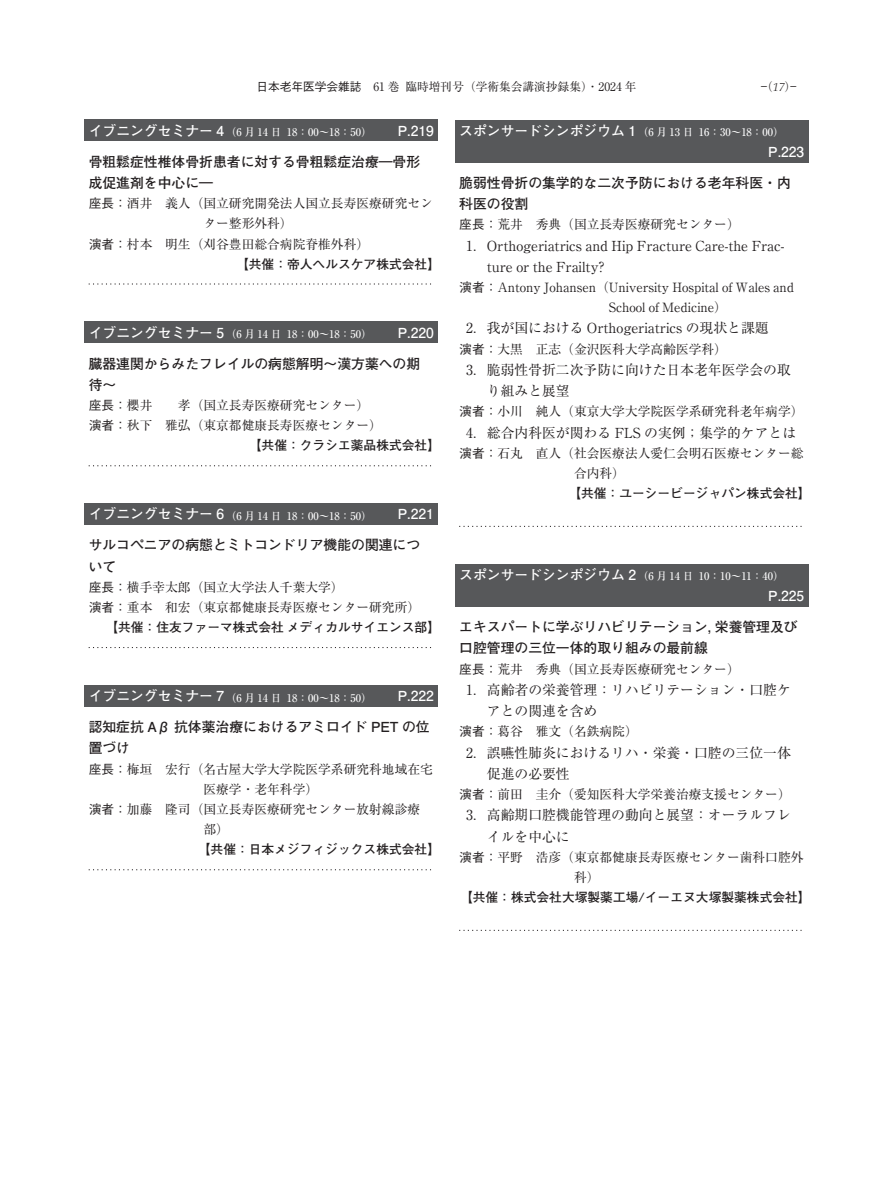
<style>
.page{position:relative;width:893px;height:1191px;background:#fff}
.page>*{position:absolute;margin:0;border:0;box-sizing:border-box;transform-origin:0 0}
.t1{font:13.8px/21.3px "Ryumin Pr 6 N";color:#231f20}
.t2{font:700 13.8px/21.3px "Futo Go B101 Pr 6 N";color:#231f20}
.t3{font:700 13.8px "Futo Go B101 Pr 6 N";color:#fff}
.t4{font:12.75px/20.2px "Ryumin Pr 6 N";color:#231f20}
.t5{font:700 12.75px/20.2px "Futo Go B101 Pr 6 N";color:#231f20}
.t6{font:500 12.75px "Gothic BBB Pr 6 N";color:#231f20}
.t7{font:11.7px "Ryumin Pr 6 N";color:#231f20}
.t8{font:500 11.7px "Gothic BBB Pr 6 N";color:#231f20}
.t9{font:500 10.65px "Ryumin Pr 6 N";color:#fff}
.s1{font-family:"Palatino LT Std";font-weight:300;font-style:italic}
.s2{font-family:"Ryumin Pr 6 N";font-weight:400}
.s3{font-family:"Gothic BBB Pr 6 N";font-weight:500}
</style>
<div class="page">
<svg style="left:89px;top:284px;width:342px;height:1px"></svg>
<svg style="left:89px;top:465px;width:342px;height:1px"></svg>
<svg style="left:89px;top:647px;width:343px;height:1px"></svg>
<svg style="left:89px;top:869px;width:342px;height:1px"></svg>
<svg style="left:459px;top:526px;width:343px;height:1px"></svg>
<svg style="left:459px;top:930px;width:343px;height:1px"></svg>
<div style="left:84px;top:120px;width:354px;height:21px;background:#57585a"></div>
<div style="left:84px;top:322px;width:354px;height:21px;background:#57585a"></div>
<div style="left:84px;top:503px;width:354px;height:22px;background:#57585a"></div>
<div style="left:84px;top:685px;width:354px;height:21px;background:#57585a"></div>
<div style="left:455px;top:120px;width:353px;height:42px;background:#57585a"></div>
<div style="left:455px;top:564px;width:353px;height:42px;background:#57585a"></div>
<p class="t8" style="left:256px;top:77px;width:107px">日本老年医学会雑誌</p>
<p class="t7" style="left:406px;top:78px;width:233px">臨時増刊号（学術集会講演抄録集）・2024 年</p>
<p class="t7" style="left:373px;top:78px;width:28px">61 巻</p>
<p class="t7" style="left:761px;top:78px;width:37px">)― <span class="s1">17</span> ―(</p>
<p class="t3" style="left:89px;top:119px;width:137px">イブニングセミナー 4</p>
<p class="t2" style="left:89px;top:150px;width:333px">骨粗鬆症性椎体骨折患者に対する骨粗鬆症治療―骨形成促進剤を中心に―</p>
<p class="t4" style="left:165px;top:192px;width:269px">義人（国立研究開発法人国立長寿医療研究セン</p>
<p class="t3" style="left:398px;top:119px;width:38px">P.219</p>
<p class="t9" style="left:226px;top:124px;width:57px">（6 月 14 日</p>
<p class="t9" style="left:287px;top:124px;width:86px">18：00～18：50）</p>
<p class="t6" style="left:89px;top:193px;width:65px">座長：<span class="s2">酒井</span></p>
<p class="t6" style="left:89px;top:233px;width:65px">演者：<span class="s2">村本</span></p>
<p class="t4" style="left:165px;top:213px;width:205px;text-indent:38px">ター整形外科(<br>明生（刈谷豊田総合病院脊椎外科(</p>
<p class="t5" style="left:236px;top:253px;width:205px">【共催：帝人ヘルスケア株式会社【</p>
<p class="t3" style="left:89px;top:321px;width:137px">イブニングセミナー 5</p>
<p class="t2" style="left:89px;top:352px;width:333px">臓器連関からみたフレイルの病態解明～漢方薬への期待~</p>
<p class="t4" style="left:178px;top:394px;width:193px">孝（国立長寿医療研究センター(</p>
<p class="t3" style="left:398px;top:321px;width:38px">P.220</p>
<p class="t9" style="left:226px;top:326px;width:57px">（6 月 14 日</p>
<p class="t9" style="left:287px;top:326px;width:86px">18：00～18：50）</p>
<p class="t6" style="left:89px;top:395px;width:65px">座長：<span class="s2">櫻井</span></p>
<p class="t6" style="left:89px;top:415px;width:65px">演者：<span class="s2">秋下</span></p>
<p class="t4" style="left:165px;top:415px;width:218px">雅弘（東京都健康長寿医療センター(</p>
<p class="t5" style="left:249px;top:435px;width:193px">【共催：クラシエ薬品株式会社【</p>
<p class="t3" style="left:89px;top:503px;width:137px">イブニングセミナー 6</p>
<p class="t2" style="left:89px;top:534px;width:333px">サルコペニアの病態とミトコンドリア機能の関連について</p>
<p class="t4" style="left:165px;top:576px;width:256px;text-indent:-76px"><span class="s3">座長：</span>横手幸太郎（国立大学法人千葉大学(<br>和宏（東京都健康長寿医療センター研究所(</p>
<p class="t3" style="left:398px;top:503px;width:38px">P.221</p>
<p class="t9" style="left:226px;top:507px;width:57px">（6 月 14 日</p>
<p class="t9" style="left:287px;top:507px;width:86px">18：00～18：50）</p>
<p class="t5" style="left:105px;top:596px;width:336px;text-indent:-17px"><span class="s3">演者：</span><span class="s2">重本<br></span>【共催：住友ファーマ株式会社メディカルサイエンス部【</p>
<p class="t3" style="left:89px;top:685px;width:137px">イブニングセミナー 7</p>
<p class="t2" style="left:89px;top:715px;width:343px">認知症抗 Aβ 抗体薬治療におけるアミロイド PET の位置づけ</p>
<p class="t4" style="left:165px;top:758px;width:269px">宏行（名古屋大学大学院医学系研究科地域在宅</p>
<p class="t3" style="left:398px;top:685px;width:38px">P.222</p>
<p class="t9" style="left:226px;top:689px;width:57px">（6 月 14 日</p>
<p class="t9" style="left:287px;top:689px;width:86px">18：00～18：50）</p>
<p class="t6" style="left:89px;top:758px;width:65px">座長：<span class="s2">梅垣</span></p>
<p class="t6" style="left:89px;top:799px;width:65px">演者：<span class="s2">加藤</span></p>
<p class="t4" style="left:165px;top:778px;width:256px;text-indent:38px">医療学・老年科学(<br>隆司（国立長寿医療研究センター放射線診療</p>
<p class="t5" style="left:198px;top:819px;width:244px;text-indent:6px"><span class="s2">部(<br></span>【共催：日本メジフィジックス株式会社【</p>
<p class="t3" style="left:459px;top:119px;width:178px">スポンサードシンポジウム 1</p>
<p class="t9" style="left:638px;top:124px;width:57px">（6 月 13 日</p>
<p class="t9" style="left:699px;top:124px;width:86px">16：30~18：00(</p>
<p class="t3" style="left:768px;top:141px;width:38px">P.223</p>
<p class="t2" style="left:459px;top:171px;width:333px">脆弱性骨折の集学的な二次予防における老年科医・内科医の役割</p>
<p class="t4" style="left:536px;top:214px;width:205px">秀典（国立長寿医療研究センター(</p>
<p class="t6" style="left:459px;top:214px;width:65px">座長：<span class="s2">荒井</span></p>
<p class="t1" style="left:487px;top:255px;width:119px">ture or the Frailty?</p>
<p class="t1" style="left:466px;top:234px;width:320px">1．Orthogeriatrics and Hip Fracture Care-the Frac-</p>
<p class="t4" style="left:609px;top:276px;width:187px;text-indent:-150px"><span class="s3">演者：</span>Antony Johansen（University Hospital of Wales and<br>School of Medicine(</p>
<p class="t1" style="left:466px;top:317px;width:304px">2．我が国における Orthogeriatrics の現状と課題</p>
<p class="t4" style="left:536px;top:338px;width:193px">正志（金沢医科大学高齢医学科(</p>
<p class="t6" style="left:459px;top:339px;width:65px">演者：<span class="s2">大黒</span></p>
<p class="t1" style="left:487px;top:358px;width:305px;text-indent:-21px">3．脆弱性骨折二次予防に向けた日本老年医学会の取り組みと展望</p>
<p class="t4" style="left:536px;top:401px;width:269px">純人（東京大学大学院医学系研究科老年病学(</p>
<p class="t6" style="left:459px;top:401px;width:65px">演者：<span class="s2">小川</span></p>
<p class="t1" style="left:466px;top:421px;width:331px">4．総合内科医が関わる FLS の実例；集学的ケアとは</p>
<p class="t4" style="left:536px;top:442px;width:269px">直人（社会医療法人愛仁会明石医療センター総</p>
<p class="t6" style="left:459px;top:443px;width:65px">演者：<span class="s2">石丸</span></p>
<p class="t5" style="left:568px;top:463px;width:244px;text-indent:6px"><span class="s2">合内科(<br></span>【共催：ユーシービージャパン株式会社【</p>
<p class="t3" style="left:459px;top:564px;width:178px">スポンサードシンポジウム 2</p>
<p class="t9" style="left:638px;top:568px;width:57px">（6 月 14 日</p>
<p class="t9" style="left:699px;top:568px;width:86px">10：10~11：40(</p>
<p class="t3" style="left:768px;top:585px;width:38px">P.225</p>
<p class="t2" style="left:715px;top:616px;width:84px">栄養管理及び</p>
<p class="t2" style="left:459px;top:616px;width:264px">エキスパートに学ぶリハビリテーション，口腔管理の三位一体的取り組みの最前線</p>
<p class="t4" style="left:536px;top:658px;width:205px">秀典（国立長寿医療研究センター(</p>
<p class="t6" style="left:459px;top:658px;width:65px">座長：<span class="s2">荒井</span></p>
<p class="t1" style="left:487px;top:678px;width:305px;text-indent:-21px">1．高齢者の栄養管理：リハビリテーション・口腔ケアとの関連を含め</p>
<p class="t4" style="left:536px;top:721px;width:103px">雅文（名鉄病院(</p>
<p class="t6" style="left:459px;top:721px;width:65px">演者：<span class="s2">葛谷</span></p>
<p class="t1" style="left:487px;top:741px;width:305px;text-indent:-21px">2．誤嚥性肺炎におけるリハ・栄養・口腔の三位一体促進の必要性</p>
<p class="t4" style="left:536px;top:783px;width:257px">圭介（愛知医科大学栄養治療支援センター(</p>
<p class="t6" style="left:459px;top:784px;width:65px">演者：<span class="s2">前田</span></p>
<p class="t1" style="left:487px;top:803px;width:305px;text-indent:-21px">3．高齢期口腔機能管理の動向と展望：オーラルフレイルを中心に</p>
<p class="t4" style="left:536px;top:846px;width:269px">浩彦（東京都健康長寿医療センター歯科口腔外</p>
<p class="t6" style="left:459px;top:847px;width:65px">演者：<span class="s2">平野</span></p>
<p class="t5" style="left:460px;top:866px;width:352px;text-indent:114px"><span class="s2">科(<br></span>【共催：株式会社大塚製薬工場/イーエヌ大塚製薬株式会社【</p>
</div>
